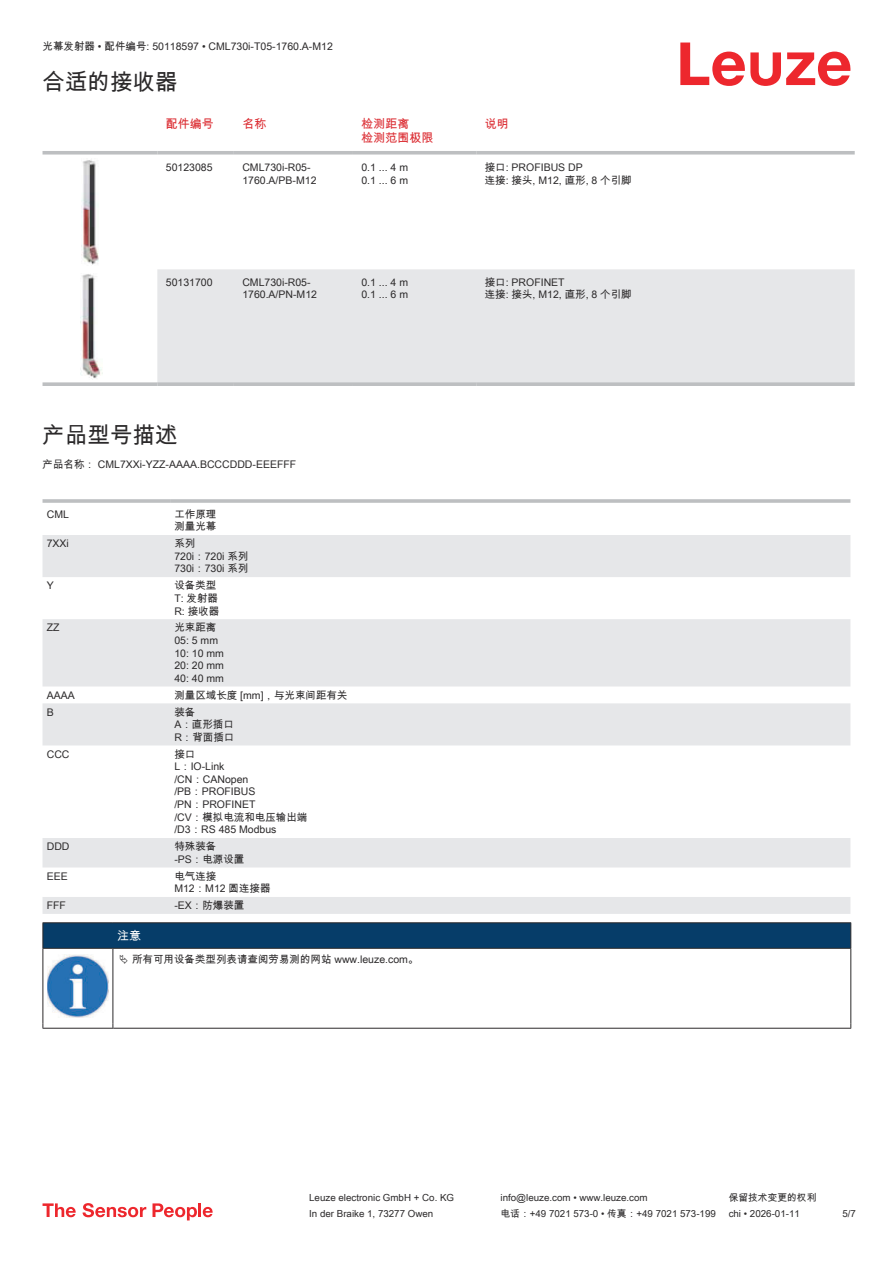
<style>
.page{position:relative;width:893px;height:1263px;background:#fff}
.page>*{position:absolute;margin:0;border:0;box-sizing:border-box;transform-origin:0 0}
.t1{font:22.5px "Arial Unicode MS";color:#2b292a}
.t2{font:12px/14.4px "Arial Unicode MS";color:#db2a30}
.t3{font:12px "Arial Unicode MS";color:#fff}
.t4{font:10.5px/12.6px "Arial Unicode MS";color:#2b292a}
.t5{font:9.75px "Arial Unicode MS";color:#2b292a}
</style>
<div class="page">
<svg style="left:680px;top:43px;width:170px;height:43px"></svg>
<div style="left:157px;top:269px;width:698px;height:113px;background:#e6e7e9"></div>
<svg style="left:43px;top:151px;width:114px;height:4px"></svg>
<svg style="left:157px;top:151px;width:77px;height:4px"></svg>
<svg style="left:234px;top:151px;width:119px;height:4px"></svg>
<svg style="left:353px;top:151px;width:123px;height:4px"></svg>
<svg style="left:476px;top:151px;width:379px;height:4px;background:#c4c6c8"></svg>
<svg style="left:43px;top:382px;width:114px;height:4px"></svg>
<svg style="left:157px;top:382px;width:77px;height:4px"></svg>
<svg style="left:234px;top:382px;width:119px;height:4px"></svg>
<svg style="left:353px;top:382px;width:123px;height:4px"></svg>
<svg style="left:476px;top:382px;width:379px;height:4px;background:#c1c3c5"></svg>
<img style="left:82px;top:160px;width:17px;height:105px">
<img style="left:80px;top:274px;width:23px;height:105px">
<svg style="left:43px;top:535px;width:807px;height:379px;fill:#e6e7e9"></svg>
<hr style="left:43px;top:499px;width:127px;height:4px;background:#c3c5c7">
<hr style="left:170px;top:499px;width:680px;height:4px;background:#c6c8c9">
<svg style="left:43px;top:1203px;width:33px;height:14px"></svg>
<svg style="left:83px;top:1203px;width:63px;height:14px"></svg>
<svg style="left:153px;top:1203px;width:44px;height:17px"></svg>
<hr style="left:198px;top:1203px;width:3px;height:14px;background:#ed272d">
<svg style="left:203px;top:1207px;width:10px;height:10px"></svg>
<svg style="left:44px;top:949px;width:806px;height:79px"></svg>
<hr style="left:43px;top:922px;width:70px;height:1px;background:#2b292a">
<hr style="left:43px;top:948px;width:70px;height:1px;background:#2b292a">
<hr style="left:113px;top:922px;width:738px;height:1px;background:#2b292a">
<svg style="left:43px;top:923px;width:808px;height:25px;background:#063c67"></svg>
<hr style="left:113px;top:948px;width:738px;height:1px;background:#2b292a">
<hr style="left:43px;top:949px;width:1px;height:75px;background:#2b292a">
<hr style="left:113px;top:949px;width:1px;height:75px;background:#2b292a">
<hr style="left:850px;top:949px;width:1px;height:75px;background:#2b292a">
<hr style="left:43px;top:1028px;width:70px;height:1px;background:#2b292a">
<hr style="left:113px;top:1028px;width:738px;height:1px;background:#2b292a">
<img style="left:47px;top:955px;width:61px;height:62px">
<div style="left:115px;top:949px;width:734px;height:20px;background:#fff"></div>
<p class="t4" style="left:43px;top:40px;width:292px">光幕发射器 • 配件编号: 50118597 • CML730i-T05-1760.A-M12</p>
<h1 class="t1" style="left:43px;top:66px;width:136px">合适的接收器</h1>
<p class="t2" style="left:166px;top:116px;width:49px">配件编号</p>
<p class="t2" style="left:242px;top:116px;width:25px">名称</p>
<p class="t2" style="left:361px;top:116px;width:74px">检测距离<br>检测范围极限</p>
<p class="t2" style="left:485px;top:116px;width:25px">说明</p>
<p class="t4" style="left:166px;top:161px;width:48px">50123085</p>
<p class="t4" style="left:242px;top:161px;width:76px">CML730i-R05-<br>1760.A/PB-M12</p>
<p class="t4" style="left:361px;top:161px;width:48px">0.1 ... 4 m<br>0.1 ... 6 m</p>
<p class="t4" style="left:485px;top:161px;width:149px">接口: PROFIBUS DP<br>连接: 接头, M12, 直形, 8 个引脚</p>
<p class="t4" style="left:166px;top:276px;width:48px">50131700</p>
<p class="t4" style="left:242px;top:276px;width:76px">CML730i-R05-<br>1760.A/PN-M12</p>
<p class="t4" style="left:361px;top:276px;width:48px">0.1 ... 4 m<br>0.1 ... 6 m</p>
<p class="t4" style="left:485px;top:276px;width:149px">接口: PROFINET<br>连接: 接头, M12, 直形, 8 个引脚</p>
<h1 class="t1" style="left:43px;top:418px;width:136px">产品型号描述</h1>
<p class="t4" style="left:43px;top:458px;width:255px">产品名称： CML7XXi-YZZ-AAAA.BCCCDDD-EEEFFF</p>
<p class="t4" style="left:47px;top:508px;width:24px">CML</p>
<p class="t4" style="left:174px;top:507px;width:43px">工作原理测量光幕</p>
<p class="t4" style="left:47px;top:537px;width:24px">7XXi</p>
<p class="t4" style="left:174px;top:537px;width:76px">系列<br>720i：720i 系列<br>730i：730i 系列</p>
<p class="t4" style="left:47px;top:579px;width:9px">Y</p>
<p class="t4" style="left:174px;top:579px;width:46px">设备类型<br>T: 发射器<br>R: 接收器</p>
<p class="t4" style="left:47px;top:621px;width:14px">ZZ</p>
<p class="t4" style="left:174px;top:621px;width:51px">光束距离<br>05: 5 mm<br>10: 10 mm<br>20: 20 mm<br>40: 40 mm</p>
<p class="t4" style="left:47px;top:688px;width:30px">AAAA</p>
<p class="t4" style="left:174px;top:688px;width:175px">测量区域长度 [mm]，与光束间距有关</p>
<p class="t4" style="left:47px;top:705px;width:9px">B</p>
<p class="t4" style="left:174px;top:705px;width:62px">装备<br>A：直形插口<br>R：背面插口</p>
<p class="t4" style="left:47px;top:748px;width:24px">CCC</p>
<p class="t4" style="left:174px;top:747px;width:135px">接口<br>L：IO-Link<br>/CN：CANopen<br>/PB：PROFIBUS<br>/PN：PROFINET<br>/CV：模拟电流和电压输出端/D3：RS 485 Modbus</p>
<p class="t4" style="left:47px;top:840px;width:24px">DDD</p>
<p class="t4" style="left:174px;top:840px;width:72px">特殊装备<br>-PS：电源设置</p>
<p class="t4" style="left:47px;top:870px;width:23px">EEE</p>
<p class="t4" style="left:174px;top:869px;width:98px">电气连接<br>M12：M12 圆连接器</p>
<p class="t4" style="left:47px;top:899px;width:21px">FFF</p>
<p class="t4" style="left:174px;top:899px;width:72px">-EX：防爆装置</p>
<p class="t3" style="left:117px;top:927px;width:25px">注意</p>
<p class="t4" style="left:132px;top:953px;width:288px">所有可用设备类型列表请查阅劳易测的网站 www.leuze.com。</p>
<p class="t5" style="left:309px;top:1191px;width:146px">Leuze electronic GmbH + Co. KG</p>
<p class="t5" style="left:501px;top:1191px;width:149px">info@leuze.com • www.leuze.com</p>
<p class="t5" style="left:729px;top:1191px;width:89px">保留技术变更的权利</p>
<p class="t5" style="left:309px;top:1206px;width:126px">In der Braike 1, 73277 Owen</p>
<p class="t5" style="left:501px;top:1206px;width:217px">电话：+49 7021 573-0 • 传真：+49 7021 573-199</p>
<p class="t5" style="left:729px;top:1206px;width:73px">chi • 2026-01-11</p>
<p class="t5" style="left:842px;top:1206px;width:15px">5/7</p>
</div>
